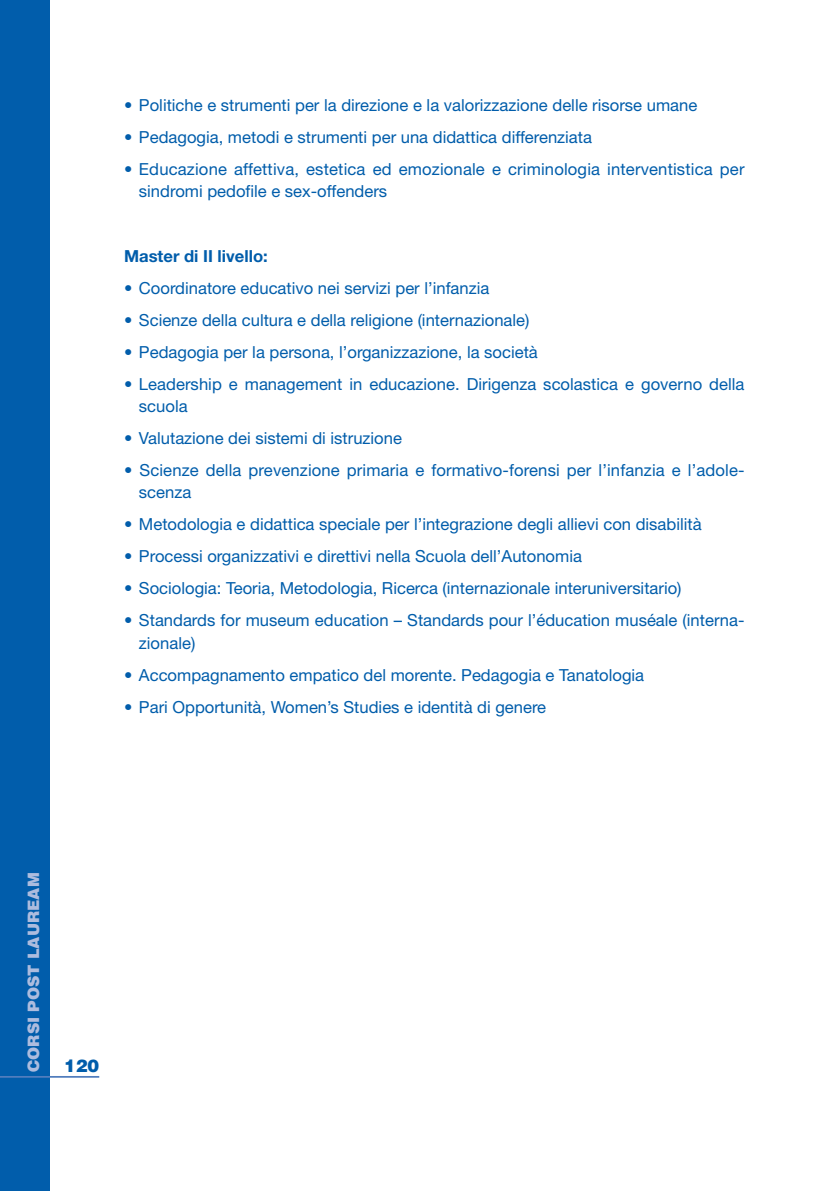
<style>
.page{position:relative;width:819px;height:1191px;background:#fff}
.page>*{position:absolute;margin:0;border:0;box-sizing:border-box;transform-origin:0 0}
.t1{font:900 17.5px "Helvetica";color:#015dab}
.t2{font:16.62px/22.2px "Helvetica Neue";color:#015dab}
.t3{font:700 16.62px "Helvetica Neue";color:#015dab}
.t4{font:900 15.75px "Helvetica";color:#adbcde}
</style>
<div class="page">
<div style="left:0;top:0;width:50px;height:1191px;background:#015dab"></div>
<hr style="left:0;top:1076px;width:99px;height:1px;background:#517dbd">
<p class="t2" style="left:124px;top:96px;width:574px">• Politiche e strumenti per la direzione e la valorizzazione delle risorse umane</p>
<p class="t2" style="left:124px;top:128px;width:469px">• Pedagogia, metodi e strumenti per una didattica differenziata</p>
<p class="t2" style="left:139px;top:160px;width:607px;text-indent:-15px">• Educazione affettiva, estetica ed emozionale e criminologia interventistica per sindromi pedofile e sex-offenders</p>
<p class="t3" style="left:124px;top:250px;width:145px">Master di II livello:</p>
<p class="t2" style="left:124px;top:278px;width:367px">• Coordinatore educativo nei servizi per l’infanzia</p>
<p class="t2" style="left:124px;top:310px;width:407px">• Scienze della cultura e della religione (internazionale)</p>
<p class="t2" style="left:124px;top:342px;width:415px">• Pedagogia per la persona, l’organizzazione, la società</p>
<p class="t2" style="left:139px;top:374px;width:607px;text-indent:-15px">• Leadership e management in educazione. Dirigenza scolastica e governo della scuola</p>
<p class="t2" style="left:124px;top:428px;width:279px">• Valutazione dei sistemi di istruzione</p>
<p class="t2" style="left:139px;top:460px;width:607px;text-indent:-15px">• Scienze della prevenzione primaria e formativo-forensi per l’infanzia e l’adole&shy;scenza</p>
<p class="t2" style="left:124px;top:515px;width:579px">• Metodologia e didattica speciale per l’integrazione degli allievi con disabilità</p>
<p class="t2" style="left:124px;top:547px;width:459px">• Processi organizzativi e direttivi nella Scuola dell’Autonomia</p>
<p class="t2" style="left:124px;top:579px;width:559px">• Sociologia: Teoria, Metodologia, Ricerca (internazionale interuniversitario)</p>
<p class="t2" style="left:139px;top:611px;width:607px;text-indent:-15px">• Standards for museum education – Standards pour l’éducation muséale (interna&shy;zionale)</p>
<p class="t2" style="left:124px;top:665px;width:521px">• Accompagnamento empatico del morente. Pedagogia e Tanatologia</p>
<p class="t2" style="left:124px;top:697px;width:423px">• Pari Opportunità, Women’s Studies e identità di genere</p>
<p class="t4" style="left:24px;top:1071px;width:201px;rotate:-90deg">CORSI POST LAUREAM</p>
<p class="t1" style="left:64px;top:1055px;width:37px">120</p>
</div>
